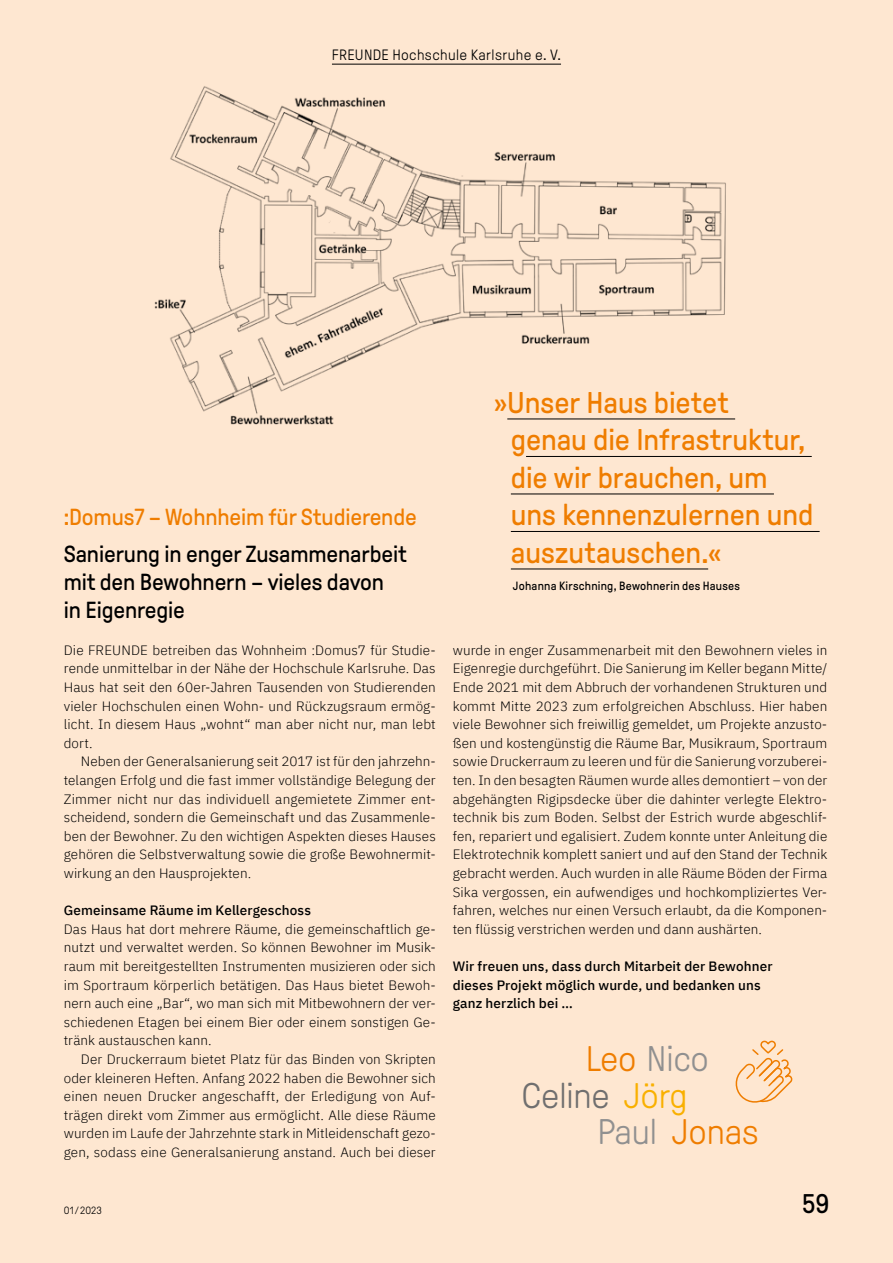
<style>
.page{position:relative;width:893px;height:1263px;background:#fee7d1}
.page>*{position:absolute;margin:0;border:0;box-sizing:border-box;transform-origin:0 0}
.t1{font:300 35.7px/72.8px "GT Pressura LG";letter-spacing:-.005em;color:#ef7d00}
.t2{font:300 35.7px "GT Pressura LG";letter-spacing:-.005em;color:#706f6f}
.t3{font:30px/37.5px "GT Pressura LG";color:#ef7d00}
.t4{font:27px "GT Pressura LG";color:#000}
.t5{font:23.25px/27.9px "GT Pressura LG";letter-spacing:-.005em;color:#000}
.t6{font:23.25px "GT Pressura LG";letter-spacing:-.005em;color:#ef7d00}
.t7{font:300 15px "GT Pressura LG";letter-spacing:.025em;color:#000}
.t8{font:300 13.5px/18.6px "IBM Plex Sans";letter-spacing:.005em;color:#000;text-align:justify}
.t9{font:500 13.5px/18.6px "IBM Plex Sans";letter-spacing:.01em;color:#000}
.t10{font:12px "GT Pressura LG";letter-spacing:.02em;color:#000}
.t11{font:300 10.5px "GT Pressura LG";color:#000}
.s1{color:#909090}
.s2{color:#f9b000}
</style>
<div class="page">
<hr style="left:332px;top:64px;width:229px;height:1px;background:#000">
<img style="left:154px;top:86px;width:582px;height:339px">
<hr style="left:507px;top:419px;width:228px;height:1px;background:#000">
<hr style="left:526px;top:456px;width:286px;height:1px;background:#000">
<hr style="left:511px;top:494px;width:263px;height:1px;background:#000">
<hr style="left:511px;top:531px;width:309px;height:1px;background:#000">
<hr style="left:511px;top:569px;width:197px;height:1px;background:#000">
<svg style="left:735px;top:1040px;width:58px;height:63px"></svg>
<p class="t7" style="left:332px;top:46px;width:231px">FREUNDE Hochschule Karlsruhe e. V.</p>
<h3 class="t6" style="left:64px;top:504px;width:355px">:Domus7 – Wohnheim für Studierende</h3>
<h3 class="t5" style="left:64px;top:540px;width:345px">Sanierung in enger Zusammenarbeit mit den Bewohnern – vieles davon in Eigenregie</h3>
<p class="t8" style="left:64px;top:639px;width:374px">Die FREUNDE betreiben das Wohnheim :Domus7 für Studie&shy;rende unmittelbar in der Nähe der Hochschule Karlsruhe. Das Haus hat seit den 60er-Jahren Tausenden von Studierenden vieler Hochschulen einen Wohn- und Rückzugsraum ermög&shy;licht. In diesem Haus „wohnt“ man aber nicht nur, man lebt dort.</p>
<p class="t8" style="left:64px;top:751px;width:373px;text-indent:17px">Neben der Generalsanierung seit 2017 ist für den jahrzehn&shy;telangen Erfolg und die fast immer vollständige Belegung der Zimmer nicht nur das individuell angemietete Zimmer ent&shy;scheidend, sondern die Gemeinschaft und das Zusammenle&shy;ben der Bewohner. Zu den wichtigen Aspekten dieses Hauses gehören die Selbstverwaltung sowie die große Bewohnermit&shy;wirkung an den Hausprojekten.</p>
<p class="t9" style="left:64px;top:900px;width:249px">Gemeinsame Räume im Kellergeschoss</p>
<p class="t8" style="left:64px;top:919px;width:373px">Das Haus hat dort mehrere Räume, die gemeinschaftlich ge&shy;nutzt und verwaltet werden. So können Bewohner im Musik&shy;raum mit bereitgestellten Instrumenten musizieren oder sich im Sportraum körperlich betätigen. Das Haus bietet Bewoh&shy;nern auch eine „Bar“, wo man sich mit Mitbewohnern der ver&shy;schiedenen Etagen bei einem Bier oder einem sonstigen Ge&shy;tränk austauschen kann.</p>
<p class="t8" style="left:64px;top:1049px;width:373px;text-indent:17px">Der Druckerraum bietet Platz für das Binden von Skripten oder kleineren Heften. Anfang 2022 haben die Bewohner sich einen neuen Drucker angeschafft, der Erledigung von Auf&shy;trägen direkt vom Zimmer aus ermöglicht. Alle diese Räume wurden im Laufe der Jahrzehnte stark in Mitleidenschaft gezo&shy;gen, sodass eine Generalsanierung anstand. Auch bei dieser</p>
<p class="t11" style="left:64px;top:1204px;width:40px">01 / 2023</p>
<h2 class="t3" style="left:511px;top:384px;width:304px;text-indent:-17px">»Unser Haus bietet<br>genau die Infrastruktur, die wir brauchen, um uns kennenzulernen und auszutauschen.«</h2>
<p class="t10" style="left:513px;top:579px;width:229px">Johanna Kirschning, Bewohnerin des Hauses</p>
<p class="t8" style="left:453px;top:639px;width:376px">wurde in enger Zusammenarbeit mit den Bewohnern vieles in Eigenregie durchgeführt. Die Sanierung im Keller begann Mitte/ Ende 2021 mit dem Abbruch der vorhandenen Strukturen und kommt Mitte 2023 zum erfolgreichen Abschluss. Hier haben viele Bewohner sich freiwillig gemeldet, um Projekte anzusto&shy;ßen und kostengünstig die Räume Bar, Musikraum, Sportraum sowie Druckerraum zu leeren und für die Sanierung vorzuberei&shy;ten. In den besagten Räumen wurde alles demontiert – von der abgehängten Rigipsdecke über die dahinter verlegte Elektro&shy;technik bis zum Boden. Selbst der Estrich wurde abgeschlif&shy;fen, repariert und egalisiert. Zudem konnte unter Anleitung die Elektrotechnik komplett saniert und auf den Stand der Technik gebracht werden. Auch wurden in alle Räume Böden der Firma Sika vergossen, ein aufwendiges und hochkompliziertes Ver&shy;fahren, welches nur einen Versuch erlaubt, da die Komponen&shy;ten flüssig verstrichen werden und dann aushärten.</p>
<p class="t9" style="left:453px;top:956px;width:321px">Wir freuen uns, dass durch Mitarbeit der Bewohner dieses Projekt möglich wurde, und bedanken uns ganz herzlich bei …</p>
<h1 class="t1" style="left:597px;top:1023px;width:163px;text-indent:-11px">Leo <span class="s1">Nico<br>Paul</span> Jonas</h1>
<h1 class="t2" style="left:522px;top:1076px;width:167px">Celine <span class="s2">Jörg</span></h1>
<h3 class="t4" style="left:802px;top:1189px;width:29px">59</h3>
</div>
